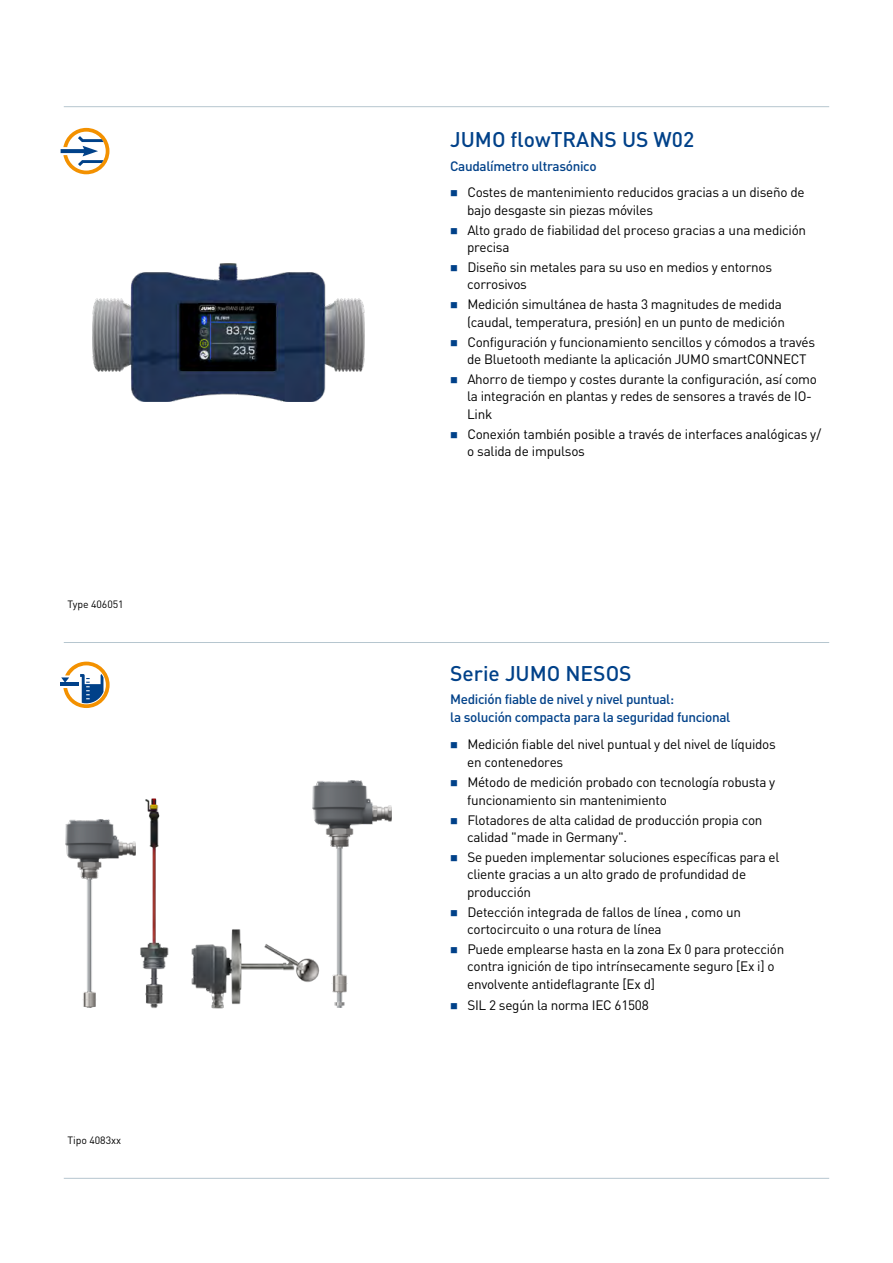
<style>
.page{position:relative;width:893px;height:1263px;background:#fff}
.page>*{position:absolute;margin:0;border:0;box-sizing:border-box;transform-origin:0 0}
.Subline_Innenseite_9{font:500 21px "DIN Pro";color:#004189}
.t1{font:13.5px/17.2px "DIN Pro";letter-spacing:-.02em;color:#000}
.Subline_Innenseite_9-2{font:500 13.5px/18px "DIN Pro";letter-spacing:-.025em;color:#004189}
.Typ_-_Text_schwarz_7{font:10.5px "DIN Pro";letter-spacing:-.005em;color:#000}
</style>
<div class="page">
<hr style="left:64px;top:1178px;width:765px;height:1px;background:#b6c6cf">
<hr style="left:64px;top:642px;width:765px;height:1px;background:#b6c6cf">
<hr style="left:64px;top:106px;width:765px;height:1px;background:#b6c6cf">
<svg style="left:61px;top:662px;width:49px;height:46px"></svg>
<hr style="left:61px;top:683px;width:18px;height:3px;background:#004189">
<img style="left:312px;top:780px;width:79px;height:143px">
<img style="left:140px;top:798px;width:29px;height:210px">
<img style="left:191px;top:923px;width:157px;height:86px">
<img style="left:66px;top:819px;width:70px;height:188px">
<svg style="left:61px;top:128px;width:48px;height:46px"></svg>
<hr style="left:4px;top:0;width:1px;height:1263px;background:#000">
<img style="left:92px;top:264px;width:273px;height:137px">
<p class="Typ_-_Text_schwarz_7" style="left:67px;top:596px;width:58px">Type 406051</p>
<p class="Typ_-_Text_schwarz_7" style="left:67px;top:1132px;width:55px">Tipo 4083xx</p>
<p class="Subline_Innenseite_9" style="left:450px;top:123px;width:246px">JUMO flowTRANS US W02</p>
<p class="Subline_Innenseite_9-2" style="left:450px;top:156px;width:148px">Caudalímetro ultrasónico</p>
<p class="t1" style="left:467px;top:183px;width:339px">Costes de mantenimiento reducidos gracias a un diseño de bajo desgaste sin piezas móviles</p>
<p class="t1" style="left:467px;top:220px;width:341px">Alto grado de fiabilidad del proceso gracias a una medición precisa</p>
<p class="t1" style="left:467px;top:258px;width:307px">Diseño sin metales para su uso en medios y entornos corrosivos</p>
<p class="t1" style="left:467px;top:293px;width:319px;line-height:18px">Medición simultánea de hasta 3 magnitudes de medida (caudal, temperatura, presión) en un punto de medición</p>
<p class="t1" style="left:467px;top:332px;width:350px">Configuración y funcionamiento sencillos y cómodos a través de Bluetooth mediante la aplicación JUMO smartCONNECT</p>
<p class="t1" style="left:467px;top:369px;width:351px">Ahorro de tiempo y costes durante la configuración, así como la integración en plantas y redes de sensores a través de IO-<br>Link</p>
<p class="t1" style="left:467px;top:424px;width:355px">Conexión también posible a través de interfaces analógicas y/ o salida de impulsos</p>
<p class="Subline_Innenseite_9" style="left:450px;top:656px;width:183px">Serie JUMO NESOS</p>
<p class="Subline_Innenseite_9-2" style="left:450px;top:689px;width:282px">Medición fiable de nivel y nivel puntual:<br>la solución compacta para la seguridad funcional</p>
<p class="t1" style="left:467px;top:734px;width:310px;line-height:18px">Medición fiable del nivel puntual y del nivel de líquidos en contenedores</p>
<p class="t1" style="left:467px;top:772px;width:310px">Método de medición probado con tecnología robusta y funcionamiento sin mantenimiento</p>
<p class="t1" style="left:467px;top:810px;width:297px">Flotadores de alta calidad de producción propia con calidad "made in Germany".</p>
<p class="t1" style="left:467px;top:847px;width:314px">Se pueden implementar soluciones específicas para el cliente gracias a un alto grado de profundidad de producción</p>
<p class="t1" style="left:467px;top:902px;width:275px">Detección integrada de fallos de línea , como un cortocircuito o una rotura de línea</p>
<p class="t1" style="left:467px;top:939px;width:319px">Puede emplearse hasta en la zona Ex 0 para protección contra ignición de tipo intrínsecamente seguro [Ex i] o envolvente antideflagrante [Ex d]</p>
<p class="t1" style="left:467px;top:995px;width:183px">SIL 2 según la norma IEC 61508</p>
</div>
